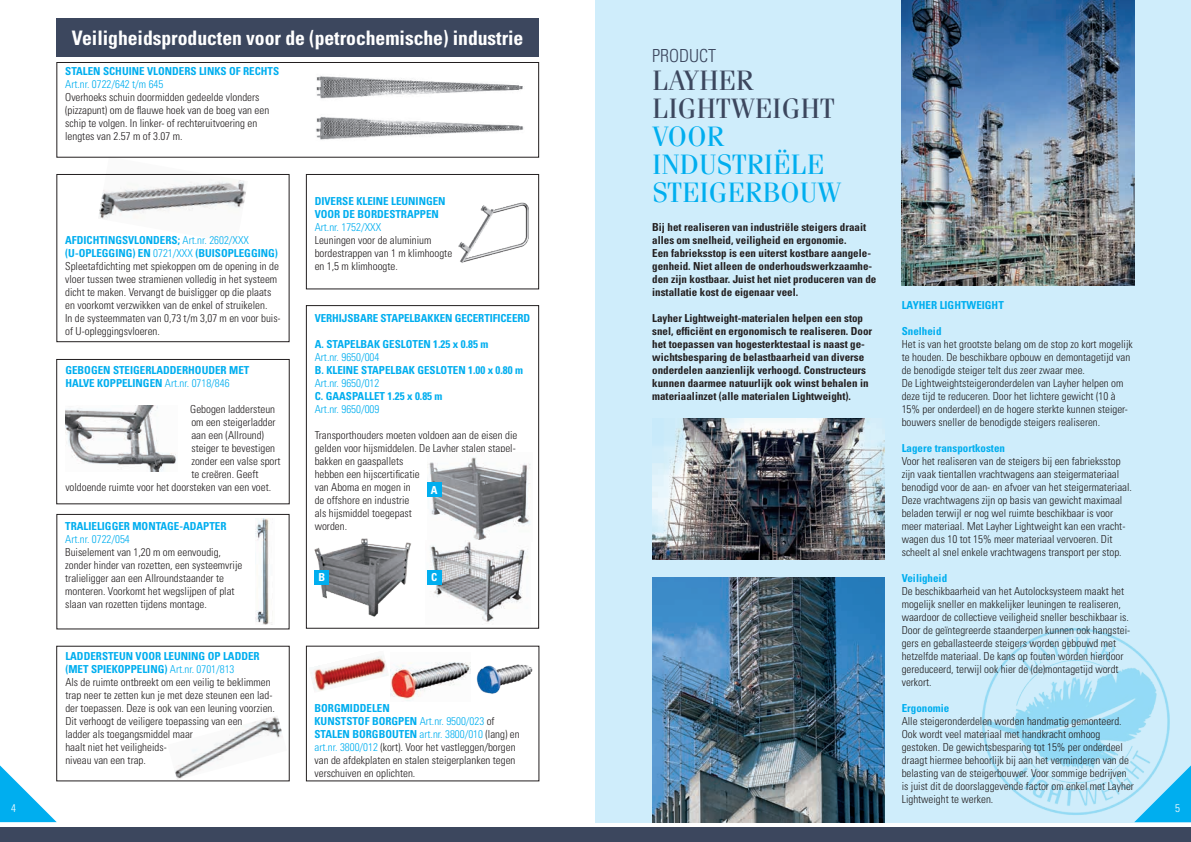
<style>
.page{position:relative;width:1191px;height:842px;background:#fff}
.page>*{position:absolute;margin:0;border:0;box-sizing:border-box;transform-origin:0 0}
.t1{font:28px/28px "Fenice Pro ITC";letter-spacing:.01em;color:#00aeef}
.t2{font:28px/28px "Fenice Pro ITC";letter-spacing:.01em;color:#3c475e}
.t3{font:700 condensed 20px "Univers";letter-spacing:-.005em;color:#fff}
.t4{font:300 condensed 18px "Univers";color:#3c475e}
.t5{font:300 condensed 11px/13px "Univers";color:#231f20}
.t6{font:700 condensed 11px/13px "Univers";color:#231f20}
.t7{font:700 condensed 11px/13px "Univers";color:#00aeef}
.t8{font:300 condensed 11px "Univers";color:#00aeef}
.t9{font:700 condensed 11px "Univers";color:#fff}
.t10{font:300 condensed 11px "Univers";color:#fff}
.s1{font-weight:700;color:#00aeef}
.s2{color:#00aeef}
.s3{font-weight:300}
</style>
<div class="page">
<div style="left:57px;top:62px;width:482px;height:95px;border:1px solid #231f20"></div>
<div style="left:57px;top:174px;width:232px;height:168px;border:1px solid #231f20"></div>
<div style="left:57px;top:514px;width:232px;height:115px;border:1px solid #231f20"></div>
<img style="left:98px;top:156px;width:150px;height:63px">
<svg style="left:0;top:765px;width:57px;height:57px"></svg>
<div style="left:0;top:828px;width:1191px;height:14px;background:#3c475e"></div>
<div style="left:57px;top:359px;width:232px;height:145px;border:1px solid #231f20"></div>
<img style="left:175px;top:716px;width:108px;height:63px">
<img style="left:316px;top:76px;width:207px;height:23px">
<img style="left:316px;top:117px;width:208px;height:23px">
<img style="left:458px;top:202px;width:71px;height:61px">
<div style="left:306px;top:174px;width:233px;height:115px;border:1px solid #231f20"></div>
<img style="left:256px;top:518px;width:17px;height:107px">
<div style="left:306px;top:305px;width:233px;height:323px;border:1px solid #231f20"></div>
<img style="left:427px;top:457px;width:104px;height:83px">
<img style="left:314px;top:538px;width:97px;height:79px">
<img style="left:427px;top:541px;width:101px;height:81px">
<img style="left:310px;top:656px;width:78px;height:35px">
<img style="left:476px;top:664px;width:57px;height:30px">
<img style="left:390px;top:662px;width:80px;height:39px">
<div style="left:427px;top:483px;width:14px;height:14px;background:#00aeef"></div>
<div style="left:427px;top:570px;width:14px;height:14px;background:#00aeef"></div>
<div style="left:315px;top:570px;width:14px;height:14px;background:#00aeef"></div>
<div style="left:57px;top:18px;width:482px;height:39px;background:#3c475e"></div>
<img style="left:66px;top:406px;width:110px;height:65px">
<div style="left:595px;top:0;width:596px;height:822px;background:#cfedfb"></div>
<img style="left:901px;top:0;width:233px;height:285px">
<img style="left:652px;top:418px;width:232px;height:142px">
<img style="left:652px;top:577px;width:232px;height:245px">
<svg style="left:1134px;top:765px;width:57px;height:57px"></svg>
<img style="left:969px;top:615px;width:213px;height:213px;border-radius:106px">
<p class="t10" style="left:11px;top:801px;width:6px">4</p>
<h2 class="t3" style="left:72px;top:26px;width:453px">Veiligheidsproducten voor de (petrochemische) industrie</h2>
<p class="t7" style="left:65px;top:64px;width:215px">STALEN SCHUINE VLONDERS LINKS OF RECHTS</p>
<p class="t8" style="left:65px;top:78px;width:100px">Art.nr. 0722/642 t/m 645</p>
<p class="t5" style="left:65px;top:90px;width:205px">Overhoeks schuin doormidden gedeelde vlonders (pizzapunt) om de flauwe hoek van de boeg van een schip te volgen. In linker- of rechteruitvoering en lengtes van 2.57 m of 3.07 m.</p>
<p class="t5" style="left:65px;top:233px;width:217px"><span class="s1">AFDICHTINGSVLONDERS;</span> <span class="s2">Art.nr. 2602/XXX </span><span class="s1">(U-OPLEGGING) EN</span> <span class="s2">0721/XXX</span> <span class="s1">(BUISOPLEGGING)<br></span>Spleetafdichting met spiekoppen om de opening in de vloer tussen twee stramienen volledig in het systeem dicht te maken. Vervangt de buisligger op die plaats en voorkomt verzwikken van de enkel of struikelen.<br>In de systeemmaten van 0,73 t/m 3,07 m en voor buis&shy;of U-opleggingsvloeren.</p>
<p class="t7" style="left:65px;top:363px;width:185px">GEBOGEN STEIGERLADDERHOUDER MET<br>HALVE KOPPELINGEN <span class="s3">Art.nr. 0718/846</span></p>
<p class="t5" style="left:190px;top:402px;width:86px">Gebogen laddersteun</p>
<p class="t5" style="left:191px;top:415px;width:86px">om een steigerladder</p>
<p class="t5" style="left:191px;top:428px;width:74px">aan een (Allround)</p>
<p class="t5" style="left:191px;top:441px;width:85px">steiger te bevestigen</p>
<p class="t5" style="left:191px;top:454px;width:91px">zonder een valse sport</p>
<p class="t5" style="left:191px;top:467px;width:69px">te creëren. Geeft</p>
<p class="t5" style="left:65px;top:480px;width:207px">voldoende ruimte voor het doorsteken van een voet.</p>
<p class="t7" style="left:65px;top:519px;width:163px">TRALIELIGGER MONTAGE-ADAPTER</p>
<p class="t8" style="left:65px;top:533px;width:66px">Art.nr. 0722/054</p>
<p class="t5" style="left:65px;top:545px;width:179px">Buiselement van 1,20 m om eenvoudig, zonder hinder van rozetten, een systeemvrije tralieligger aan een Allroundstaander te monteren. Voorkomt het wegslijpen of plat slaan van rozetten tijdens montage.</p>
<p class="t5" style="left:65px;top:649px;width:211px"><span class="s1">LADDERSTEUN VOOR LEUNING OP LADDER (MET SPIEKOPPELING)</span> <span class="s2">Art.nr. 0701/813<br></span>Als de ruimte ontbreekt om een veilig te beklimmen trap neer te zetten kun je met deze steunen een lad&shy;der toepassen. Deze is ook van een leuning voorzien.<br>Dit verhoogt de veiligere toepassing van een<br>ladder als toegangsmiddel maar<br>haalt niet het veiligheids-<br>niveau van een trap.</p>
<p class="t7" style="left:315px;top:194px;width:132px">DIVERSE KLEINE LEUNINGEN<br>VOOR DE BORDESTRAPPEN</p>
<p class="t8" style="left:315px;top:221px;width:68px">Art.nr. 1752/XXX</p>
<p class="t5" style="left:315px;top:233px;width:139px">Leuningen voor de aluminium bordestrappen van 1 m klimhoogte en 1,5 m klimhoogte.</p>
<p class="t7" style="left:315px;top:311px;width:217px">VERHIJSBARE STAPELBAKKEN GECERTIFICEERD</p>
<p class="t7" style="left:315px;top:337px;width:175px">A. STAPELBAK GESLOTEN 1.25 x 0.85 m</p>
<p class="t8" style="left:315px;top:351px;width:66px">Art.nr. 9650/004</p>
<p class="t7" style="left:315px;top:363px;width:210px">B. KLEINE STAPELBAK GESLOTEN 1.00 x 0.80 m</p>
<p class="t8" style="left:315px;top:377px;width:66px">Art.nr. 9650/012</p>
<p class="t7" style="left:315px;top:389px;width:129px">C. GAASPALLET 1.25 x 0.85 m</p>
<p class="t8" style="left:315px;top:403px;width:66px">Art.nr. 9650/009</p>
<p class="t5" style="left:315px;top:428px;width:204px">Transporthouders moeten voldoen aan de eisen die gelden voor hijsmiddelen. De Layher stalen stapel&shy;bakken en gaaspallets<br>hebben een hijscertificatie<br>van Aboma en mogen in<br>de offshore en industrie<br>als hijsmiddel toegepast<br>worden.</p>
<p class="t9" style="left:431px;top:483px;width:8px">A</p>
<p class="t9" style="left:318px;top:571px;width:8px">B</p>
<p class="t9" style="left:431px;top:571px;width:8px">C</p>
<p class="t5" style="left:314px;top:701px;width:207px"><span class="s1">BORGMIDDELEN<br>KUNSTSTOF BORGPEN</span> <span class="s2">Art.nr. 9500/023</span> of <span class="s1">STALEN BORGBOUTEN</span> <span class="s2">art.nr. 3800/010</span> (lang) en <span class="s2">art.nr. 3800/012</span> (kort). Voor het vastleggen/borgen van de afdekplaten en stalen steigerplanken tegen verschuiven en oplichten.</p>
<h3 class="t4" style="left:652px;top:45px;width:66px">PRODUCT</h3>
<h1 class="t2" style="left:652px;top:66px;width:184px">LAYHER<br>LIGHTWEIGHT</h1>
<h1 class="t1" style="left:652px;top:122px;width:190px">VOOR<br>INDUSTRIËLE<br>STEIGERBOUW</h1>
<p class="t6" style="left:652px;top:220px;width:226px">Bij het realiseren van industriële steigers draait alles om snelheid, veiligheid en ergonomie.<br>Een fabrieksstop is een uiterst kostbare aangele&shy;genheid. Niet alleen de onderhoudswerkzaamhe&shy;den zijn kostbaar. Juist het niet produceren van de installatie kost de eigenaar veel.</p>
<p class="t6" style="left:652px;top:311px;width:221px">Layher Lightweight-materialen helpen een stop snel, efficiënt en ergonomisch te realiseren. Door het toepassen van hogesterktestaal is naast ge&shy;wichtsbesparing de belastbaarheid van diverse onderdelen aanzienlijk verhoogd. Constructeurs kunnen daarmee natuurlijk ook winst behalen in materiaalinzet (alle materialen Lightweight).</p>
<p class="t7" style="left:901px;top:298px;width:104px">LAYHER LIGHTWEIGHT</p>
<p class="t7" style="left:901px;top:324px;width:41px">Snelheid</p>
<p class="t5" style="left:901px;top:337px;width:232px">Het is van het grootste belang om de stop zo kort mogelijk te houden. De beschikbare opbouw en demontagetijd van de benodigde steiger telt dus zeer zwaar mee.<br>De Lightweightsteigeronderdelen van Layher helpen om deze tijd te reduceren. Door het lichtere gewicht (10 à 15% per onderdeel) en de hogere sterkte kunnen steiger&shy;bouwers sneller de benodigde steigers realiseren.</p>
<p class="t7" style="left:901px;top:441px;width:105px">Lagere transportkosten</p>
<p class="t5" style="left:901px;top:454px;width:232px">Voor het realiseren van de steigers bij een fabrieksstop zijn vaak tientallen vrachtwagens aan steigermateriaal benodigd voor de aan- en afvoer van het steigermateriaal.<br>Deze vrachtwagens zijn op basis van gewicht maximaal beladen terwijl er nog wel ruimte beschikbaar is voor meer materiaal. Met Layher Lightweight kan een vracht&shy;wagen dus 10 tot 15% meer materiaal vervoeren. Dit scheelt al snel enkele vrachtwagens transport per stop.</p>
<p class="t7" style="left:901px;top:571px;width:47px">Veiligheid</p>
<p class="t5" style="left:901px;top:585px;width:230px">De beschikbaarheid van het Autolocksysteem maakt het mogelijk sneller en makkelijker leuningen te realiseren, waardoor de collectieve veiligheid sneller beschikbaar is.<br>Door de geïntegreerde staanderpen kunnen ook hangstei&shy;gers en geballasteerde steigers worden gebouwd met hetzelfde materiaal. De kans op fouten worden hierdoor gereduceerd, terwijl ook hier de (de)montagetijd wordt verkort.</p>
<p class="t7" style="left:901px;top:701px;width:49px">Ergonomie</p>
<p class="t5" style="left:901px;top:715px;width:234px">Alle steigeronderdelen worden handmatig gemonteerd.<br>Ook wordt veel materiaal met handkracht omhoog gestoken. De gewichtsbesparing tot 15% per onderdeel draagt hiermee behoorlijk bij aan het verminderen van de belasting van de steigerbouwer. Voor sommige bedrijven is juist dit de doorslaggevende factor om enkel met Layher Lightweight te werken.</p>
<p class="t10" style="left:1175px;top:801px;width:6px">5</p>
</div>
